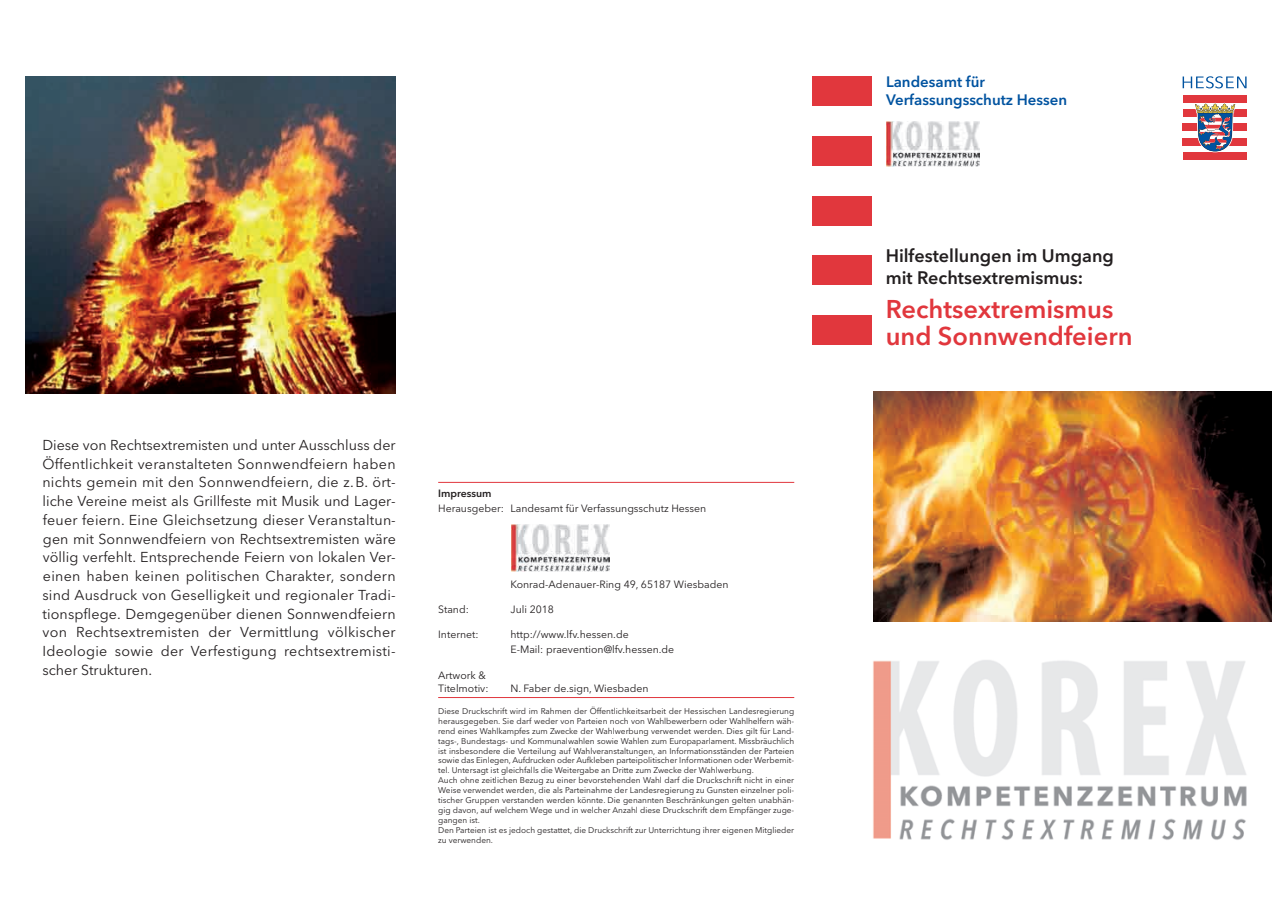
<style>
.page{position:relative;width:1272px;height:902px;background:#fff}
.page>*{position:absolute;margin:0;border:0;box-sizing:border-box;transform-origin:0 0}
.t1{font:600 25.5px/27px "Avenir Next LT Pro";color:#e1373d}
.t2{font:600 18px/21.6px "Avenir Next LT Pro";color:#231f20}
.t3{font:600 15px/18px "Avenir Next LT Pro";color:#0153a0}
.t4{font:14.25px/18.8px "Avenir Next LT Pro";letter-spacing:.02em;color:#231f20;text-align:justify}
.t5{font:10.5px/15px "Avenir Next LT Pro";color:#231f20}
.t6{font:600 10.5px "Avenir Next LT Pro";color:#231f20}
.t7{font:8.25px/9.9px "Avenir Next LT Pro";color:#231f20}
</style>
<div class="page">
<div style="left:812px;top:136px;width:60px;height:30px;background:#e1373d"></div>
<div style="left:812px;top:196px;width:60px;height:29px;background:#e1373d"></div>
<div style="left:812px;top:255px;width:60px;height:30px;background:#e1373d"></div>
<div style="left:812px;top:315px;width:60px;height:29px;background:#e1373d"></div>
<div style="left:812px;top:77px;width:60px;height:29px;background:#e1373d"></div>
<img style="left:26px;top:77px;width:369px;height:316px">
<hr style="left:438px;top:697px;width:356px;height:1px;background:#e1373d">
<hr style="left:438px;top:482px;width:356px;height:1px;background:#e1373d">
<div style="left:1182px;top:95px;width:64px;height:7px;background:#e1373d"></div>
<div style="left:1182px;top:109px;width:64px;height:8px;background:#e1373d"></div>
<div style="left:1182px;top:124px;width:64px;height:7px;background:#e1373d"></div>
<div style="left:1182px;top:138px;width:64px;height:7px;background:#e1373d"></div>
<div style="left:1182px;top:152px;width:64px;height:7px;background:#e1373d"></div>
<svg style="left:1193px;top:103px;width:43px;height:49px"></svg>
<svg style="left:1182px;top:76px;width:64px;height:12px"></svg>
<img style="left:873px;top:391px;width:398px;height:230px">
<img style="left:886px;top:121px;width:93px;height:46px">
<img style="left:873px;top:660px;width:374px;height:180px">
<img style="left:512px;top:524px;width:97px;height:47px">
<p class="t4" style="left:42px;top:437px;width:355px">Diese von Rechtsextremisten und unter Ausschluss der Öffentlichkeit veranstalteten Sonnwendfeiern haben nichts gemein mit den Sonnwendfeiern, die z.B. ört&shy;liche Vereine meist als Grillfeste mit Musik und Lager&shy;feuer feiern. Eine Gleichsetzung dieser Veranstaltun&shy;gen mit Sonnwendfeiern von Rechtsextremisten wäre völlig verfehlt. Entsprechende Feiern von lokalen Ver&shy;einen haben keinen politischen Charakter, sondern sind Ausdruck von Geselligkeit und regionaler Tradi&shy;tionspflege. Demgegenüber dienen Sonnwendfeiern von Rechtsextremisten der Vermittlung völkischer Ideologie sowie der Verfestigung rechtsextremisti&shy;scher Strukturen.</p>
<p class="t6" style="left:438px;top:489px;width:55px">Impressum</p>
<p class="t5" style="left:438px;top:502px;width:270px">Herausgeber: Landesamt für Verfassungsschutz Hessen</p>
<p class="t5" style="left:510px;top:577px;width:219px">Konrad-Adenauer-Ring 49, 65187 Wiesbaden</p>
<p class="t5" style="left:438px;top:603px;width:32px">Stand:</p>
<p class="t5" style="left:510px;top:603px;width:45px">Juli 2018</p>
<p class="t5" style="left:438px;top:628px;width:42px">Internet:</p>
<p class="t5" style="left:510px;top:628px;width:165px">http://www.lfv.hessen.de<br>E-Mail: praevention@lfv.hessen.de</p>
<p class="t5" style="left:438px;top:669px;width:52px;line-height:13.5px">Artwork &amp;<br>Titelmotiv:</p>
<p class="t5" style="left:510px;top:682px;width:140px">N. Faber de.sign, Wiesbaden</p>
<p class="t7" style="left:438px;top:707px;width:358px">Diese Druckschrift wird im Rahmen der Öffentlichkeitsarbeit der Hessischen Landesregierung herausgegeben. Sie darf weder von Parteien noch von Wahlbewerbern oder Wahlhelfern wäh&shy;rend eines Wahlkampfes zum Zwecke der Wahlwerbung verwendet werden. Dies gilt für Land&shy;tags-, Bundestags- und Kommunalwahlen sowie Wahlen zum Europaparlament. Missbräuchlich ist insbesondere die Verteilung auf Wahlveranstaltungen, an Informationsständen der Parteien sowie das Einlegen, Aufdrucken oder Aufkleben parteipolitischer Informationen oder Werbemit&shy;tel. Untersagt ist gleichfalls die Weitergabe an Dritte zum Zwecke der Wahlwerbung.<br>Auch ohne zeitlichen Bezug zu einer bevorstehenden Wahl darf die Druckschrift nicht in einer Weise verwendet werden, die als Parteinahme der Landesregierung zu Gunsten einzelner poli&shy;tischer Gruppen verstanden werden könnte. Die genannten Beschränkungen gelten unabhän&shy;gig davon, auf welchem Wege und in welcher Anzahl diese Druckschrift dem Empfänger zuge&shy;gangen ist.<br>Den Parteien ist es jedoch gestattet, die Druckschrift zur Unterrichtung ihrer eigenen Mitglieder zu verwenden.</p>
<h3 class="t3" style="left:886px;top:75px;width:183px">Landesamt für<br>Verfassungsschutz Hessen</h3>
<h2 class="t2" style="left:885px;top:247px;width:230px">Hilfestellungen im Umgang mit Rechtsextremismus:</h2>
<h1 class="t1" style="left:885px;top:299px;width:248px">Rechtsextremismus und Sonnwendfeiern</h1>
</div>
